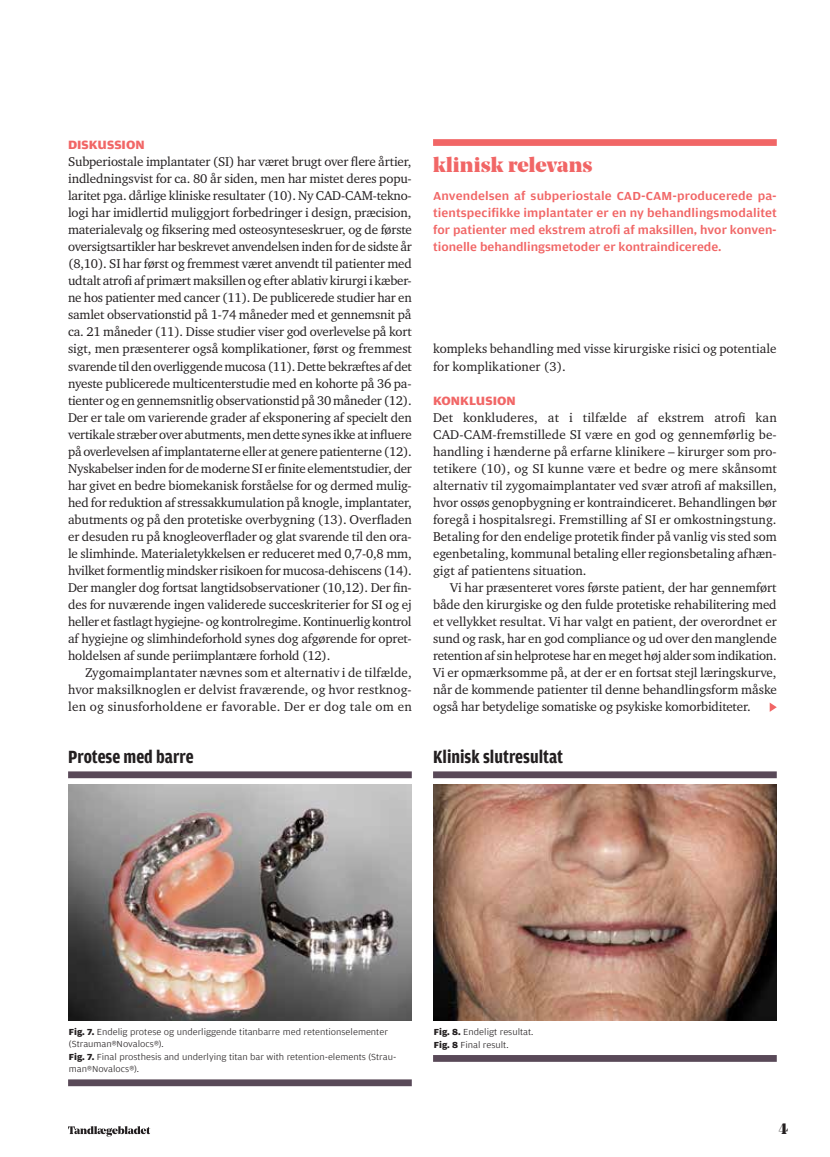
<style>
.page{position:relative;width:830px;height:1157px;background:#fff}
.page>*{position:absolute;margin:0;border:0;box-sizing:border-box;transform-origin:0 0}
.t1{font:900 21px "Noe Display";letter-spacing:.01em;color:#f16666}
.t2{font:700 18.75px "Amplitude Condensed";color:#231f20}
.t3{font:900 15px "Noe Display";color:#231f20}
.t4{font:13.05px/17px "Charter ITC Std";color:#231f20;text-align:justify}
.t5{font:700 12.75px "Amplitude Wide";color:#f16666}
.t6{font:500 12.3px/17px "Amplitude Wide";color:#f16666;text-align:justify}
.t7{font:300 9.3px/12.5px "Amplitude Wide";color:#231f20}
.s1{font-weight:700}
</style>
<div class="page">
<div style="left:433px;top:139px;width:343px;height:7px;background:#f16666"></div>
<svg style="left:68px;top:771px;width:343px;height:315px"></svg>
<img style="left:68px;top:784px;width:343px;height:236px">
<svg style="left:433px;top:771px;width:343px;height:290px"></svg>
<img style="left:433px;top:784px;width:343px;height:236px">
<svg style="left:769px;top:702px;width:7px;height:10px"></svg>
<svg style="left:68px;top:1126px;width:82px;height:10px"></svg>
<p class="t5" style="left:68px;top:138px;width:78px">DISKUSSION</p>
<p class="t4" style="left:68px;top:153px;width:345px">Subperiostale implantater (SI) har været brugt over flere årtier, indledningsvist for ca. 80 år siden, men har mistet deres popu&shy;laritet pga. dårlige kliniske resultater (10). Ny CAD-CAM-tekno&shy;logi har imidlertid muliggjort forbedringer i design, præcision, materialevalg og fiksering med osteosynteseskruer, og de første oversigtsartikler har beskrevet anvendelsen inden for de sidste år (8,10). SI har først og fremmest været anvendt til patienter med udtalt atrofi af primært maksillen og efter ablativ kirurgi i kæber&shy;ne hos patienter med cancer (11). De publicerede studier har en samlet observationstid på 1-74 måneder med et gennemsnit på ca. 21 måneder (11). Disse studier viser god overlevelse på kort sigt, men præsenterer også komplikationer, først og fremmest svarende til den overliggende mucosa (11). Dette bekræftes af det nyeste publicerede multicenterstudie med en kohorte på 36 pa&shy;tienter og en gennemsnitlig observationstid på 30 måneder (12).<br>Der er tale om varierende grader af eksponering af specielt den vertikale stræber over abutments, men dette synes ikke at influere på overlevelsen af implantaterne eller at genere patienterne (12).<br>Nyskabelser inden for de moderne SI er finite elementstudier, der har givet en bedre biomekanisk forståelse for og dermed mulig&shy;hed for reduktion af stressakkumulation på knogle, implantater, abutments og på den protetiske overbygning (13). Overfladen er desuden ru på knogleoverflader og glat svarende til den ora&shy;le slimhinde. Materialetykkelsen er reduceret med 0,7-0,8 mm, hvilket formentlig mindsker risikoen for mucosa-dehiscens (14).<br>Der mangler dog fortsat langtidsobservationer (10,12). Der fin&shy;des for nuværende ingen validerede succeskriterier for SI og ej heller et fastlagt hygiejne- og kontrolregime. Kontinuerlig kontrol af hygiejne og slimhindeforhold synes dog afgørende for opret&shy;holdelsen af sunde periimplantære forhold (12).</p>
<p class="t4" style="left:68px;top:663px;width:345px;text-indent:17px">Zygomaimplantater nævnes som et alternativ i de tilfælde, hvor maksilknoglen er delvist fraværende, og hvor restknog&shy;len og sinusforholdene er favorable. Der er dog tale om en</p>
<h2 class="t2" style="left:68px;top:746px;width:127px">Protese med barre</h2>
<h1 class="t1" style="left:433px;top:151px;width:161px">klinisk relevans</h1>
<p class="t6" style="left:433px;top:188px;width:345px">Anvendelsen af subperiostale CAD-CAM-producerede pa&shy;tientspecifikke implantater er en ny behandlingsmodalitet for patienter med ekstrem atrofi af maksillen, hvor konven&shy;tionelle behandlingsmetoder er kontraindicerede.</p>
<p class="t4" style="left:433px;top:340px;width:345px">kompleks behandling med visse kirurgiske risici og potentiale for komplikationer (3).</p>
<p class="t5" style="left:433px;top:393px;width:84px">KONKLUSION</p>
<p class="t4" style="left:433px;top:408px;width:345px">Det konkluderes, at i tilfælde af ekstrem atrofi kan CAD-CAM-fremstillede SI være en god og gennemførlig be&shy;handling i hænderne på erfarne klinikere – kirurger som pro&shy;tetikere (10), og SI kunne være et bedre og mere skånsomt alternativ til zygomaimplantater ved svær atrofi af maksillen, hvor ossøs genopbygning er kontraindiceret. Behandlingen bør foregå i hospitalsregi. Fremstilling af SI er omkostningstung.<br>Betaling for den endelige protetik finder på vanlig vis sted som egenbetaling, kommunal betaling eller regionsbetaling afhæn&shy;gigt af patientens situation.</p>
<p class="t4" style="left:433px;top:578px;width:345px;text-indent:17px">Vi har præsenteret vores første patient, der har gennemført både den kirurgiske og den fulde protetiske rehabilitering med et vellykket resultat. Vi har valgt en patient, der overordnet er sund og rask, har en god compliance og ud over den manglende retention af sin helprotese har en meget høj alder som indikation.<br>Vi er opmærksomme på, at der er en fortsat stejl læringskurve, når de kommende patienter til denne behandlingsform måske også har betydelige somatiske og psykiske komorbiditeter.</p>
<h2 class="t2" style="left:433px;top:746px;width:131px">Klinisk slutresultat</h2>
<p class="t7" style="left:69px;top:1025px;width:329px"><span class="s1">Fig. 7.</span> Endelig protese og underliggende titanbarre med retentionselementer (Strauman®Novalocs®).<br><span class="s1">Fig. 7.</span> Final prosthesis and underlying titan bar with retention-elements (Strau&shy;man®Novalocs®).</p>
<p class="t7" style="left:433px;top:1026px;width:101px"><span class="s1">Fig. 8.</span> Endeligt resultat.<br><span class="s1">Fig. 8</span> Final result.</p>
<p class="t3" style="left:778px;top:1118px;width:11px">4</p>
</div>
